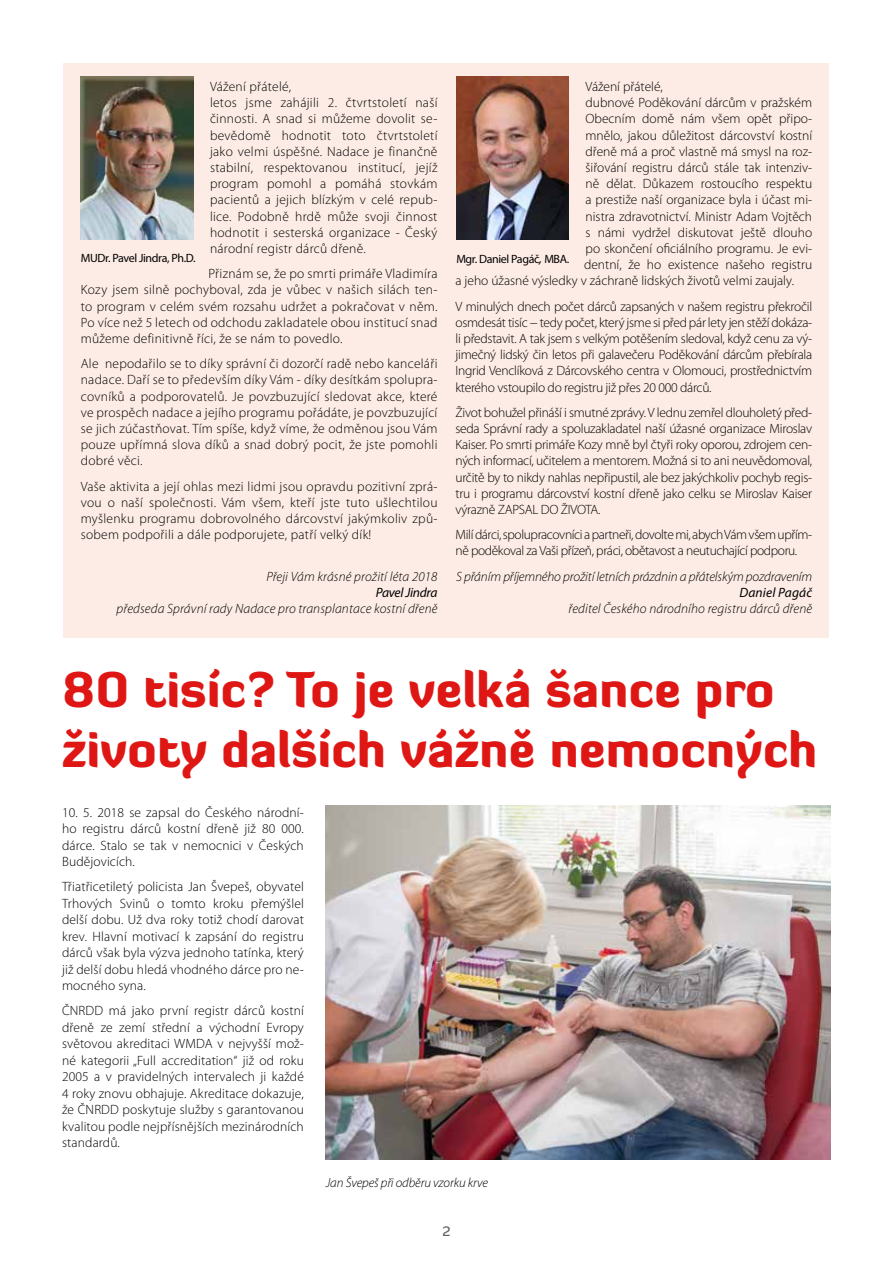
<style>
.page{position:relative;width:893px;height:1263px;background:#fff}
.page>*{position:absolute;margin:0;border:0;box-sizing:border-box;transform-origin:0 0}
.t1{font:900 48px/60px "Diavlo";letter-spacing:.01em;color:#df1714}
.t2{font:300 13.5px/16.2px "Myriad Pro";letter-spacing:.005em;color:#000;text-align:justify}
.t3{font:300 13.5px/16.2px "Myriad Pro";letter-spacing:-.03em;color:#000}
.t4{font:italic 300 13.5px "Myriad Pro";letter-spacing:.01em;color:#000}
.t5{font:italic 300 13.5px "Myriad Pro";letter-spacing:-.01em;color:#000}
.t6{font:italic 13.5px "Myriad Pro";letter-spacing:-.015em;color:#000}
.t7{font:italic 13.5px "Myriad Pro";letter-spacing:.01em;color:#000}
.t8{font:500 13.5px "Diavlo";color:#646363}
.t9{font:italic 300 13.2px "Myriad Pro";letter-spacing:-.01em;color:#000}
.t10{font:12px "Myriad Pro";letter-spacing:-.03em;color:#000}
.s1{font-style:italic;font-size:13.5px}
</style>
<div class="page">
<div style="left:64px;top:64px;width:765px;height:574px;background:#fdece5"></div>
<img style="left:456px;top:77px;width:113px;height:163px">
<img style="left:81px;top:77px;width:112px;height:163px">
<img style="left:326px;top:805px;width:504px;height:354px">
<p class="t2" style="left:210px;top:78px;width:229px;text-align:left">Vážení přátelé,<br>letos jsme zahájili 2. čtvrtstoletí naší činnosti. A snad si můžeme dovolit se&shy;bevědomě hodnotit toto čtvrtstoletí jako velmi úspěšné. Nadace je finančně stabilní, respektovanou institucí, jejíž program pomohl a pomáhá stovkám pacientů a jejich blízkým v celé repub&shy;lice. Podobně hrdě může svoji činnost hodnotit i sesterská organizace - Český národní registr dárců dřeně.</p>
<p class="t2" style="left:81px;top:265px;width:358px;text-indent:128px">Přiznám se, že po smrti primáře Vladimíra Kozy jsem silně pochyboval, zda je vůbec v našich silách ten&shy;to program v celém svém rozsahu udržet a pokračovat v něm.<br>Po více než 5 letech od odchodu zakladatele obou institucí snad můžeme definitivně říci, že se nám to povedlo.</p>
<p class="t2" style="left:81px;top:355px;width:358px">Ale nepodařilo se to díky správní či dozorčí radě nebo kanceláři nadace. Daří se to především díky Vám - díky desítkám spolupra&shy;covníků a podporovatelů. Je povzbuzující sledovat akce, které ve prospěch nadace a jejího programu pořádáte, je povzbuzující se jich zúčastňovat. Tím spíše, když víme, že odměnou jsou Vám pouze upřímná slova díků a snad dobrý pocit, že jste pomohli dobré věci.</p>
<p class="t2" style="left:81px;top:478px;width:358px">Vaše aktivita a její ohlas mezi lidmi jsou opravdu pozitivní zprá&shy;vou o naší společnosti. Vám všem, kteří jste tuto ušlechtilou myšlenku programu dobrovolného dárcovství jakýmkoliv způ&shy;sobem podpořili a dále podporujete, patří velký dík!</p>
<p class="t4" style="left:266px;top:568px;width:173px">Přeji Vám krásné prožití léta 2018</p>
<p class="t6" style="left:376px;top:584px;width:63px">Pavel Jindra</p>
<p class="t4" style="left:117px;top:601px;width:322px">předseda Správní rady Nadace pro transplantace kostní dřeně</p>
<p class="t10" style="left:81px;top:251px;width:116px">MUDr. Pavel Jindra, Ph.D.</p>
<p class="t2" style="left:586px;top:78px;width:79px">Vážení přátelé,</p>
<p class="t2" style="left:586px;top:94px;width:228px">dubnové Poděkování dárcům v pražském</p>
<p class="t2" style="left:586px;top:111px;width:228px">Obecním domě nám všem opět připo-</p>
<p class="t2" style="left:586px;top:127px;width:228px">mnělo, jakou důležitost dárcovství kostní</p>
<p class="t2" style="left:586px;top:143px;width:228px">dřeně má a proč vlastně má smysl na roz-</p>
<p class="t2" style="left:586px;top:159px;width:228px">šiřování registru dárců stále tak intenziv-</p>
<p class="t2" style="left:586px;top:175px;width:228px">ně dělat. Důkazem rostoucího respektu</p>
<p class="t2" style="left:586px;top:192px;width:228px">a prestiže naší organizace byla i účast mi-</p>
<p class="t2" style="left:586px;top:208px;width:228px">nistra zdravotnictví. Ministr Adam Vojtěch</p>
<p class="t2" style="left:586px;top:224px;width:228px">s námi vydržel diskutovat ještě dlouho</p>
<p class="t2" style="left:586px;top:240px;width:228px">po skončení oficiálního programu. Je evi-</p>
<p class="t2" style="left:584px;top:256px;width:230px">dentní, že ho existence našeho registru</p>
<p class="t2" style="left:455px;top:273px;width:340px">a jeho úžasné výsledky v záchraně lidských životů velmi zaujaly.</p>
<p class="t2" style="left:455px;top:298px;width:358px">V minulých dnech počet dárců zapsaných v našem registru překročil osmdesát tisíc − tedy počet, který jsme si před pár lety jen stěží dokáza&shy;li představit. A tak jsem s velkým potěšením sledoval, když cenu za vý&shy;jimečný lidský čin letos při galavečeru Poděkování dárcům přebírala Ingrid Venclíková z Dárcovského centra v Olomouci, prostřednictvím kterého vstoupilo do registru již přes 20 000 dárců.</p>
<p class="t2" style="left:455px;top:404px;width:358px">Život bohužel přináší i smutné zprávy. V lednu zemřel dlouholetý před&shy;seda Správní rady a spoluzakladatel naší úžasné organizace Miroslav Kaiser. Po smrti primáře Kozy mně byl čtyři roky oporou, zdrojem cen&shy;ných informací, učitelem a mentorem. Možná si to ani neuvědomoval, určitě by to nikdy nahlas nepřipustil, ale bez jakýchkoliv pochyb regis&shy;tru i programu dárcovství kostní dřeně jako celku se Miroslav Kaiser výrazně ZAPSAL DO ŽIVOTA.</p>
<p class="t3" style="left:455px;top:526px;width:358px">Milí dárci, spolupracovníci a partneři, dovolte mi, abych Vám všem upřím&shy;ně poděkoval za Vaši přízeň, práci, obětavost a neutuchající podporu.</p>
<p class="t5" style="left:456px;top:568px;width:358px">S přáním příjemného prožití letních prázdnin a přátelským pozdravením</p>
<p class="t7" style="left:739px;top:584px;width:74px">Daniel Pagáč</p>
<p class="t4" style="left:568px;top:600px;width:245px">ředitel Českého národního registru dárců dřeně</p>
<p class="t10" style="left:456px;top:252px;width:114px">Mgr. Daniel Pagáč<span class="s1">,</span> MBA.</p>
<h1 class="t1" style="left:62px;top:658px;width:757px">80 tisíc? To je velká šance pro životy dalších vážně nemocných</h1>
<p class="t2" style="left:62px;top:804px;width:243px">10. 5. 2018 se zapsal do Českého národní&shy;ho registru dárců kostní dřeně již 80 000. dárce. Stalo se tak v nemocnici v Českých Budějovicích.</p>
<p class="t2" style="left:62px;top:878px;width:243px">Třiatřicetiletý policista Jan Švepeš, obyvatel Trhových Svinů o tomto kroku přemýšlel delší dobu. Už dva roky totiž chodí darovat krev. Hlavní motivací k zapsání do registru dárců však byla výzva jednoho tatínka, který již delší dobu hledá vhodného dárce pro ne&shy;mocného syna.</p>
<p class="t2" style="left:62px;top:1002px;width:243px">ČNRDD má jako první registr dárců kostní dřeně ze zemí střední a východní Evropy světovou akreditaci WMDA v nejvyšší mož&shy;né kategorii „Full accreditation“ již od roku 2005 a v pravidelných intervalech ji každé 4 roky znovu obhajuje. Akreditace dokazuje, že ČNRDD poskytuje služby s garantovanou kvalitou podle nejpřísnějších mezinárodních standardů.</p>
<p class="t9" style="left:326px;top:1175px;width:164px">Jan Švepeš při odběru vzorku krve</p>
<p class="t8" style="left:442px;top:1223px;width:10px">2</p>
</div>
